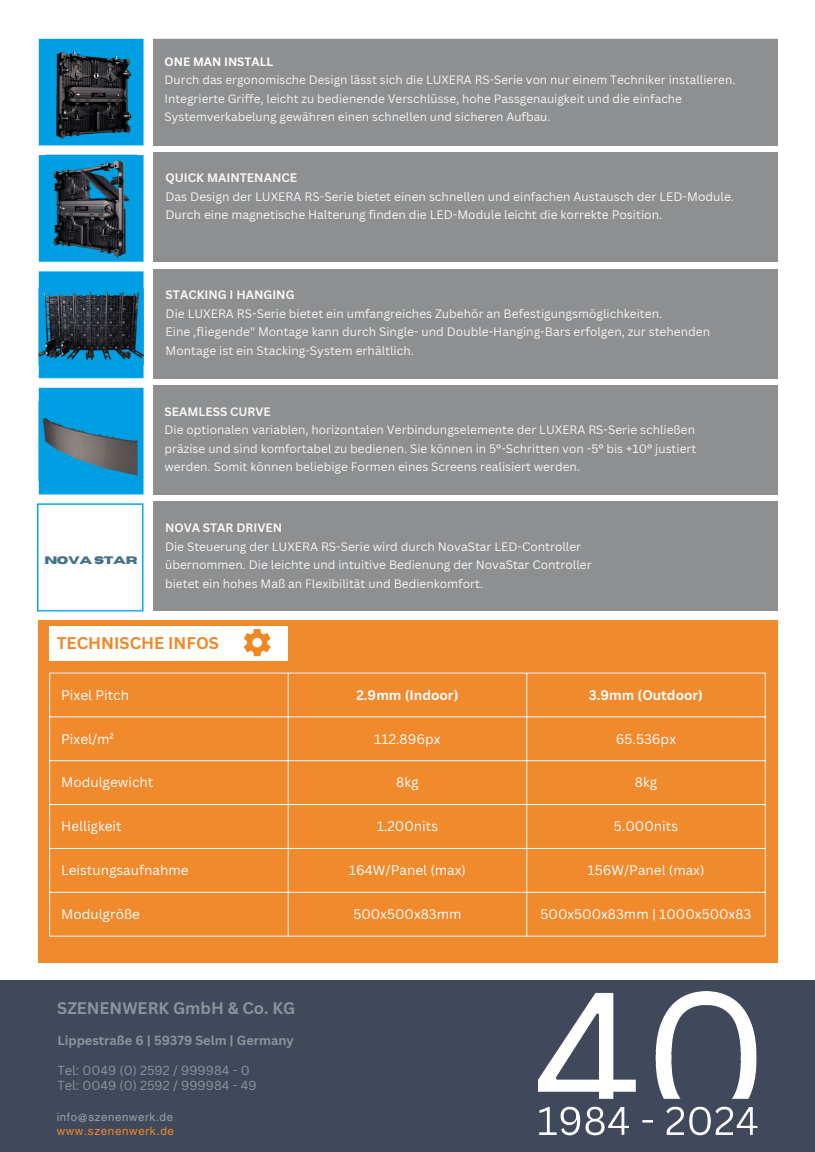
<style>
.page{position:relative;width:815px;height:1152px;background:#fff}
.page>*{position:absolute;margin:0;border:0;box-sizing:border-box;transform-origin:0 0}
.t1{font:700 16.5px "Canva Sans";color:#f08725}
.t2{font:700 16.27px "Canva Sans";color:#8c939d}
.t3{font:13.5px "Canva Sans";color:#fff}
.t4{font:700 13.5px "Canva Sans";color:#fff}
.t5{font:12.83px "Canva Sans";color:#8c939d}
.t6{font:700 12.83px "Canva Sans";color:#8c939d}
.t7{font:12px "Canva Sans";color:#f7f6f4}
.t8{font:700 12px "Canva Sans";color:#f7f6f4}
.t9{font:11.93px "Canva Sans";color:#f7f6f4}
.t10{font:700 11.93px "Canva Sans";color:#f7f6f4}
.t11{font:11.77px/18.6px "Canva Sans";color:#f7f6f4}
.t12{font:700 11.77px "Canva Sans";color:#fff}
.t13{font:11.7px "Helvetica World";letter-spacing:.055em;color:#ed8629}
.t14{font:11.55px "Helvetica World";letter-spacing:.055em;color:#9b9fa3}
.t15{font:700 10.88px "Horizon";letter-spacing:-.035em;color:#447287}
</style>
<div class="page">
<img style="left:38px;top:38px;width:740px;height:457px">
<div style="left:153px;top:39px;width:625px;height:107px;background:#8e8f91"></div>
<div style="left:153px;top:153px;width:625px;height:109px;background:#8e8f91"></div>
<div style="left:153px;top:269px;width:625px;height:109px;background:#8e8f91"></div>
<div style="left:153px;top:385px;width:625px;height:110px;background:#8e8f91"></div>
<div style="left:153px;top:501px;width:625px;height:110px;background:#8e8f91"></div>
<div style="left:38px;top:620px;width:740px;height:343px;background:#f1892d"></div>
<img style="left:37px;top:503px;width:107px;height:109px">
<hr style="left:49px;top:673px;width:1px;height:263px;background:#fff">
<hr style="left:288px;top:673px;width:1px;height:263px;background:#fff">
<hr style="left:526px;top:673px;width:1px;height:263px;background:#fff">
<hr style="left:765px;top:673px;width:1px;height:263px;background:#fff">
<hr style="left:49px;top:673px;width:716px;height:1px;background:#fff">
<hr style="left:49px;top:717px;width:716px;height:1px;background:#fff">
<hr style="left:49px;top:760px;width:716px;height:1px;background:#fff">
<hr style="left:49px;top:804px;width:716px;height:1px;background:#fff">
<hr style="left:49px;top:848px;width:716px;height:1px;background:#fff">
<hr style="left:49px;top:892px;width:716px;height:1px;background:#fff">
<hr style="left:49px;top:936px;width:716px;height:1px;background:#fff">
<div style="left:49px;top:626px;width:239px;height:34px;background:#fff"></div>
<svg style="left:244px;top:629px;width:26px;height:27px"></svg>
<div style="left:0;top:980px;width:814px;height:172px;background:#40485c"></div>
<img style="left:538px;top:991px;width:220px;height:145px">
<p class="t12" style="left:165px;top:53px;width:110px">ONE MAN INSTALL</p>
<p class="t11" style="left:165px;top:70px;width:572px">Durch das ergonomische Design lässt sich die LUXERA RS-Serie von nur einem Techniker installieren.<br>Integrierte Griffe, leicht zu bedienende Verschlüsse, hohe Passgenauigkeit und die einfache</p>
<p class="t11" style="left:165px;top:107px;width:387px">Systemverkabelung gewähren einen schnellen und sicheren Aufbau.</p>
<p class="t8" style="left:165px;top:169px;width:133px">QUICK MAINTENANCE</p>
<p class="t7" style="left:165px;top:188px;width:570px">Das Design der LUXERA RS-Serie bietet einen schnellen und einfachen Austausch der LED-Module.</p>
<p class="t7" style="left:165px;top:207px;width:498px">Durch eine magnetische Halterung finden die LED-Module leicht die korrekte Position.</p>
<p class="t8" style="left:165px;top:286px;width:130px">STACKING I HANGING</p>
<p class="t7" style="left:165px;top:305px;width:498px">Die LUXERA RS-Serie bietet ein umfangreiches Zubehör an Befestigungsmöglichkeiten.</p>
<p class="t7" style="left:165px;top:324px;width:546px">Eine ,fliegende" Montage kann durch Single- und Double-Hanging-Bars erfolgen, zur stehenden</p>
<p class="t7" style="left:165px;top:342px;width:250px">Montage ist ein Stacking-System erhältlich.</p>
<p class="t15" style="left:44px;top:555px;width:95px">NOVA STAR</p>
<p class="t10" style="left:165px;top:403px;width:108px">SEAMLESS CURVE</p>
<p class="t9" style="left:165px;top:421px;width:532px">Die optionalen variablen, horizontalen Verbindungselemente der LUXERA RS-Serie schließen</p>
<p class="t9" style="left:165px;top:440px;width:533px">präzise und sind komfortabel zu bedienen. Sie können in 5°-Schritten von -5° bis +10° justiert</p>
<p class="t9" style="left:165px;top:458px;width:417px">werden. Somit können beliebige Formen eines Screens realisiert werden.</p>
<p class="t10" style="left:165px;top:519px;width:118px">NOVA STAR DRIVEN</p>
<p class="t9" style="left:165px;top:538px;width:417px">Die Steuerung der LUXERA RS-Serie wird durch NovaStar LED-Controller</p>
<p class="t9" style="left:165px;top:557px;width:428px">übernommen. Die leichte und intuitive Bedienung der NovaStar Controller</p>
<p class="t9" style="left:165px;top:575px;width:319px">bietet ein hohes Maß an Flexibilität und Bedienkomfort.</p>
<p class="t1" style="left:57px;top:631px;width:164px">TECHNISCHE INFOS</p>
<p class="t3" style="left:61px;top:685px;width:69px">Pixel Pitch</p>
<p class="t4" style="left:356px;top:685px;width:104px">2.9mm (Indoor)</p>
<p class="t4" style="left:589px;top:685px;width:116px">3.9mm (Outdoor)</p>
<p class="t3" style="left:61px;top:729px;width:54px">Pixel/m²</p>
<p class="t3" style="left:374px;top:729px;width:68px">112.896px</p>
<p class="t3" style="left:616px;top:729px;width:62px">65.536px</p>
<p class="t3" style="left:61px;top:773px;width:94px">Modulgewicht</p>
<p class="t3" style="left:396px;top:773px;width:24px">8kg</p>
<p class="t3" style="left:634px;top:773px;width:24px">8kg</p>
<p class="t3" style="left:61px;top:817px;width:62px">Helligkeit</p>
<p class="t3" style="left:377px;top:817px;width:63px">1.200nits</p>
<p class="t3" style="left:614px;top:817px;width:66px">5.000nits</p>
<p class="t3" style="left:61px;top:861px;width:129px">Leistungsaufnahme</p>
<p class="t3" style="left:349px;top:861px;width:118px">164W/Panel (max)</p>
<p class="t3" style="left:587px;top:861px;width:118px">156W/Panel (max)</p>
<p class="t3" style="left:61px;top:905px;width:80px">Modulgröße</p>
<p class="t3" style="left:353px;top:905px;width:110px">500x500x83mm</p>
<p class="t3" style="left:540px;top:905px;width:212px">500x500x83mm | 1000x500x83</p>
<p class="t2" style="left:57px;top:997px;width:239px">SZENENWERK GmbH &amp; Co. KG</p>
<p class="t6" style="left:57px;top:1031px;width:238px">Lippestraße 6 | 59379 Selm | Germany</p>
<p class="t5" style="left:57px;top:1061px;width:194px">Tel: 0049 (0) 2592 / 999984 - 0</p>
<p class="t5" style="left:57px;top:1077px;width:201px">Tel: 0049 (0) 2592 / 999984 - 49</p>
<p class="t14" style="left:57px;top:1110px;width:118px">info@szenenwerk.de</p>
<p class="t13" style="left:57px;top:1124px;width:119px">www.szenenwerk.de</p>
</div>
